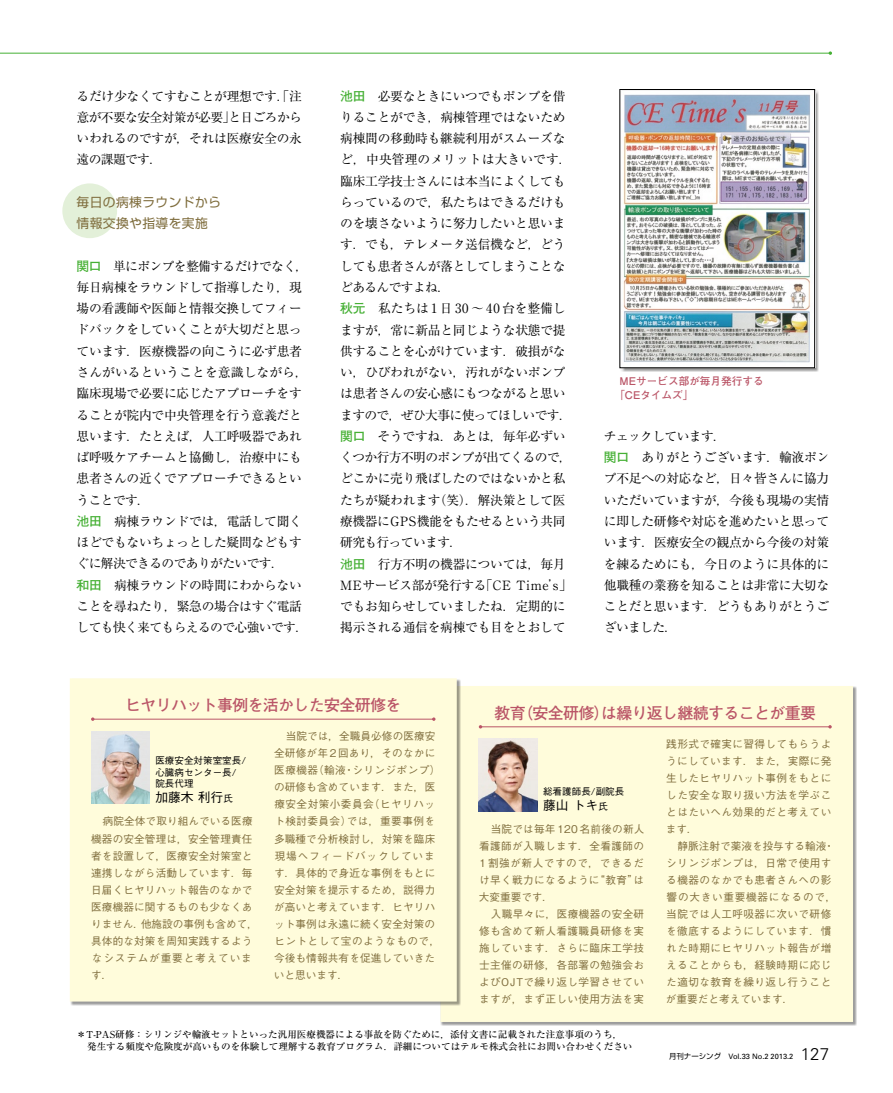
<style>
.page{position:relative;width:893px;height:1093px;background:#fff}
.page>*{position:absolute;margin:0;border:0;box-sizing:border-box;transform-origin:0 0}
.t1{font:300 16.95px "Univers";color:#000}
.t2{font:700 15.9px "Futo Go B101 Pro";letter-spacing:-.04em;color:#ba5567}
.t3{font:12.75px/21.3px "Ryumin Pro";letter-spacing:-.02em;color:#000}
.t4{font:12.75px/21.3px "Shin Go Pro";letter-spacing:.03em;color:#806e3e}
.t5{font:500 12.75px "Gothic BBB Pro";color:#000}
.t6{font:500 10.65px/17px "Gothic BBB Pro";letter-spacing:.035em;color:#806e3e;text-align:justify}
.t7{font:500 10.65px/17px "Gothic BBB Pro";letter-spacing:.01em;color:#806e3e}
.t8{font:700 10.65px/13.8px "Futo Go B101 Pro";color:#ba5567}
.t9{font:500 9.6px/12.8px "Ryumin Pro";color:#000}
.t10{font:500 9.6px/11.7px "Gothic BBB Pro";color:#000}
.t11{font:7.5px "Univers";color:#000}
.s1{font-family:"Futo Go B101 Pro";font-weight:700;color:#46b035}
.s2{font-size:9.6px}
.s3{font-family:"Shin Go Pro"}
</style>
<div class="page">
<div style="left:62px;top:183px;width:55px;height:55px;background:#e3f0d9;border-radius:50%"></div>
<div style="left:441px;top:686px;width:416px;height:340px;background:#000;opacity:.4"></div>
<div style="left:441px;top:686px;width:412px;height:336px;background:#fffcdb"></div>
<hr style="left:480px;top:726px;width:350px;height:1px;background:#ba5567">
<img style="left:479px;top:739px;width:59px;height:72px">
<div style="left:70px;top:678px;width:391px;height:328px;background:#000;opacity:.4"></div>
<div style="left:70px;top:678px;width:387px;height:323px;background:#fffcdb"></div>
<hr style="left:93px;top:719px;width:341px;height:1px;background:#ba5567">
<img style="left:91px;top:731px;width:59px;height:72px">
<div style="left:620px;top:89px;width:199px;height:283px;background:#000;opacity:.4"></div>
<img style="left:622px;top:92px;width:194px;height:276px">
<div style="left:620px;top:89px;width:195px;height:279px;border:1px solid #000"></div>
<hr style="left:0;top:53px;width:830px;height:1px;background:#46b035">
<p class="t3" style="left:77px;top:84px;width:227px;text-align:justify">るだけ少なくてすむことが理想です．「注意が不要な安全対策が必要」と日ごろからいわれるのですが，それは医療安全の永遠の課題です．</p>
<p class="t4" style="left:77px;top:190px;width:146px">毎日の病棟ラウンドから情報交換や指導を実施</p>
<p class="t3" style="left:77px;top:254px;width:233px"><span class="s1">関口</span>　単にポンプを整備するだけでなく，毎日病棟をラウンドして指導したり，現場の看護師や医師と情報交換してフィードバックをしていくことが大切だと思っています．医療機器の向こうに必ず患者さんがいるということを意識しながら，臨床現場で必要に応じたアプローチをすることが院内で中央管理を行う意義だと思います．たとえば，人工呼吸器であれば呼吸ケアチームと協働し，治療中にも患者さんの近くでアプローチできるということです．<br><span class="s1">池田</span>　病棟ラウンドでは，電話して聞くほどでもないちょっとした疑問などもすぐに解決できるのでありがたいです．<br><span class="s1">和田</span>　病棟ラウンドの時間にわからないことを尋ねたり，緊急の場合はすぐ電話しても快く来てもらえるので心強いです．</p>
<p class="t3" style="left:340px;top:84px;width:233px"><span class="s1">池田</span>　必要なときにいつでもポンプを借りることができ，病棟管理ではないため病棟間の移動時も継続利用がスムーズなど，中央管理のメリットは大きいです．臨床工学技士さんには本当によくしてもらっているので，私たちはできるだけものを壊さないように努力したいと思います．でも，テレメータ送信機など，どうしても患者さんが落としてしまうことなどあるんですよね．<br><span class="s1">秋元</span>　私たちは 1 日 30 〜 40 台を整備しますが，常に新品と同じような状態で提供することを心がけています．破損がない，ひびわれがない，汚れがないポンプは患者さんの安心感にもつながると思いますので，ぜひ大事に使ってほしいです．<span class="s1">関口</span>　そうですね．あとは，毎年必ずいくつか行方不明のポンプが出てくるので，どこかに売り飛ばしたのではないかと私たちが疑われます（笑）．解決策として医療機器にGPS機能をもたせるという共同研究も行っています．<br><span class="s1">池田</span>　行方不明の機器については，毎月<br>MEサービス部が発行する「CE Time’s」でもお知らせしていましたね．定期的に掲示される通信を病棟でも目をとおして</p>
<p class="t8" style="left:614px;top:373px;width:151px;text-indent:5px">MEサービス部が毎月発行する「CEタイムズ」</p>
<p class="t3" style="left:604px;top:425px;width:227px">チェックしています．<br><span class="s1">関口</span>　ありがとうございます．輸液ポンプ不足への対応など，日々皆さんに協力いただいていますが，今後も現場の実情に即した研修や対応を進めたいと思っています．医療安全の観点から今後の対策を練るためにも，今日のように具体的に他職種の業務を知ることは非常に大切なことだと思います．どうもありがとうございました．</p>
<p class="t2" style="left:125px;top:693px;width:278px">ヒヤリハット事例を活かした安全研修を</p>
<p class="t10" style="left:155px;top:753px;width:92px">医療安全対策室室長/心臓病センター長/院長代理</p>
<p class="t5" style="left:155px;top:787px;width:79px">加藤木 利行<span class="s2">氏</span></p>
<p class="t7" style="left:91px;top:812px;width:168px;text-indent:12px">病院全体で取り組んでいる医療機器の安全管理は，安全管理責任者を設置して，医療安全対策室と連携しながら活動しています．毎日届くヒヤリハット報告のなかで医療機器に関するものも少なくありません．他施設の事例も含めて，具体的な対策を周知実践するようなシステムが重要と考えています．</p>
<p class="t7" style="left:274px;top:726px;width:168px;text-indent:12px">当院では，全職員必修の医療安全研修が年2回あり，そのなかに医療機器（輸液・シリンジポンプ）の研修も含めています．また，医療安全対策小委員会（ヒヤリハット検討委員会）では，重要事例を多職種で分析検討し，対策を臨床現場へフィードバックしています．具体的で身近な事例をもとに安全対策を提示するため，説得力が高いと考えています．ヒヤリハット事例は永遠に続く安全対策のヒントとして宝のようなもので，今後も情報共有を促進していきたいと思います．</p>
<p class="t2" style="left:495px;top:700px;width:323px">教育（安全研修）は繰り返し継続することが重要</p>
<p class="t10" style="left:543px;top:784px;width:83px">総看護師長/副院長</p>
<p class="t5" style="left:543px;top:794px;width:66px">藤山 トキ<span class="s2">氏</span></p>
<p class="t6" style="left:479px;top:819px;width:167px;text-indent:12px">当院では毎年120名前後の新人看護師が入職します．全看護師の1割強が新人ですので，できるだけ早く戦力になるように“教育”は大変重要です．</p>
<p class="t6" style="left:479px;top:904px;width:167px;text-indent:12px">入職早々に，医療機器の安全研修も含めて新人看護職員研修を実施しています．さらに臨床工学技士主催の研修，各部署の勉強会およびOJTで繰り返し学習させていますが，まず正しい使用方法を実</p>
<p class="t6" style="left:666px;top:734px;width:167px">践形式で確実に習得してもらうようにしています．また，実際に発生したヒヤリハット事例をもとにした安全な取り扱い方法を学ぶことはたいへん効果的だと考えています．</p>
<p class="t6" style="left:666px;top:836px;width:172px;text-align:left;text-indent:12px">静脈注射で薬液を投与する輸液・シリンジポンプは，日常で使用する機器のなかでも患者さんへの影響の大きい重要機器になるので，当院では人工呼吸器に次いで研修を徹底するようにしています．慣れた時期にヒヤリハット報告が増えることからも，経験時期に応じた適切な教育を繰り返し行うことが重要だと考えています．</p>
<p class="t9" style="left:87px;top:1027px;width:547px;text-indent:-11px">＊T-PAS研修：シリンジや輸液セットといった汎用医療機器による事故を防ぐために，添付文書に記載された注意事項のうち，発生する頻度や危険度が高いものを体験して理解する教育プログラム．詳細についてはテルモ株式会社にお問い合わせください</p>
<p class="t11" style="left:669px;top:1051px;width:126px"><span class="s3">月刊ナーシング</span> Vol.33 No.2 2013.2</p>
<h1 class="t1" style="left:801px;top:1043px;width:30px">127</h1>
</div>
